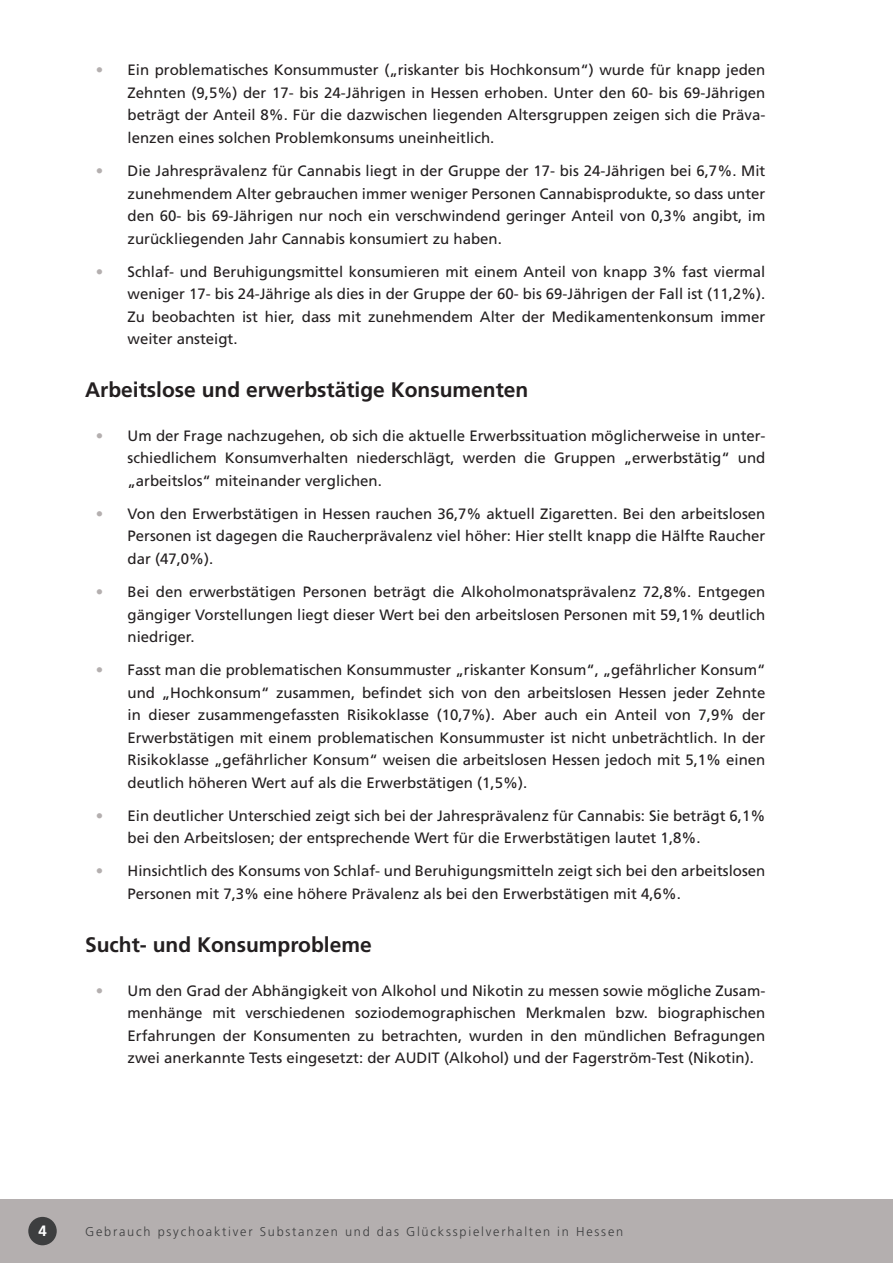
<style>
.page{position:relative;width:893px;height:1263px;background:#fff}
.page>*{position:absolute;margin:0;border:0;box-sizing:border-box;transform-origin:0 0}
.t1{font:700 21px "Frutiger";color:#231f20}
.t2{font:15px/22.5px "Frutiger";color:#231f20;text-align:justify}
.t3{font:15px "Frutiger";color:#b4afaf}
.t4{font:300 12.75px "Frutiger";letter-spacing:.14em;color:#3d3e3f}
</style>
<div class="page">
<div style="left:0;top:1199px;width:893px;height:64px;background:#b4afaf"></div>
<div style="left:28px;top:1217px;width:29px;height:28px;background:#3d3e3f;border-radius:50%"></div>
<p class="t2" style="left:128px;top:59px;width:639px">Ein problematisches Konsummuster („riskanter bis Hochkonsum“) wurde für knapp jeden Zehnten (9,5%) der 17- bis 24-Jährigen in Hessen erhoben. Unter den 60- bis 69-Jährigen beträgt der Anteil 8%. Für die dazwischen liegenden Altersgruppen zeigen sich die Präva&shy;lenzen eines solchen Problemkonsums uneinheitlich.</p>
<p class="t2" style="left:128px;top:159px;width:639px">Die Jahresprävalenz für Cannabis liegt in der Gruppe der 17- bis 24-Jährigen bei 6,7%. Mit zunehmendem Alter gebrauchen immer weniger Personen Cannabisprodukte, so dass unter den 60- bis 69-Jährigen nur noch ein verschwindend geringer Anteil von 0,3% angibt, im zurückliegenden Jahr Cannabis konsumiert zu haben.</p>
<p class="t2" style="left:128px;top:260px;width:639px">Schlaf- und Beruhigungsmittel konsumieren mit einem Anteil von knapp 3% fast viermal weniger 17- bis 24-Jährige als dies in der Gruppe der 60- bis 69-Jährigen der Fall ist (11,2%).<br>Zu beobachten ist hier, dass mit zunehmendem Alter der Medikamentenkonsum immer weiter ansteigt.</p>
<h1 class="t1" style="left:85px;top:377px;width:445px">Arbeitslose und erwerbstätige Konsumenten</h1>
<p class="t2" style="left:128px;top:424px;width:639px">Um der Frage nachzugehen, ob sich die aktuelle Erwerbssituation möglicherweise in unter&shy;schiedlichem Konsumverhalten niederschlägt, werden die Gruppen „erwerbstätig“ und „arbeitslos“ miteinander verglichen.</p>
<p class="t2" style="left:128px;top:502px;width:639px">Von den Erwerbstätigen in Hessen rauchen 36,7% aktuell Zigaretten. Bei den arbeitslosen Personen ist dagegen die Raucherprävalenz viel höher: Hier stellt knapp die Hälfte Raucher dar (47,0%).</p>
<p class="t2" style="left:128px;top:580px;width:639px">Bei den erwerbstätigen Personen beträgt die Alkoholmonatsprävalenz 72,8%. Entgegen gängiger Vorstellungen liegt dieser Wert bei den arbeitslosen Personen mit 59,1% deutlich niedriger.</p>
<p class="t2" style="left:128px;top:659px;width:639px">Fasst man die problematischen Konsummuster „riskanter Konsum“, „gefährlicher Konsum“ und „Hochkonsum“ zusammen, befindet sich von den arbeitslosen Hessen jeder Zehnte in dieser zusammengefassten Risikoklasse (10,7%). Aber auch ein Anteil von 7,9% der Erwerbstätigen mit einem problematischen Konsummuster ist nicht unbeträchtlich. In der Risikoklasse „gefährlicher Konsum“ weisen die arbeitslosen Hessen jedoch mit 5,1% einen deutlich höheren Wert auf als die Erwerbstätigen (1,5%).</p>
<p class="t2" style="left:128px;top:804px;width:639px">Ein deutlicher Unterschied zeigt sich bei der Jahresprävalenz für Cannabis: Sie beträgt 6,1% bei den Arbeitslosen; der entsprechende Wert für die Erwerbstätigen lautet 1,8%.</p>
<p class="t2" style="left:128px;top:860px;width:639px">Hinsichtlich des Konsums von Schlaf- und Beruhigungsmitteln zeigt sich bei den arbeitslosen<br>Personen mit 7,3% eine höhere Prävalenz als bei den Erwerbstätigen mit 4,6%.</p>
<h1 class="t1" style="left:85px;top:932px;width:288px">Sucht- und Konsumprobleme</h1>
<p class="t2" style="left:128px;top:979px;width:639px">Um den Grad der Abhängigkeit von Alkohol und Nikotin zu messen sowie mögliche Zusam&shy;menhänge mit verschiedenen soziodemographischen Merkmalen bzw. biographischen Erfahrungen der Konsumenten zu betrachten, wurden in den mündlichen Befragungen zwei anerkannte Tests eingesetzt: der AUDIT (Alkohol) und der Fagerström-Test (Nikotin).</p>
<p class="t3" style="left:96px;top:61px;width:9px">•</p>
<p class="t3" style="left:96px;top:162px;width:9px">•</p>
<p class="t3" style="left:96px;top:263px;width:9px">•</p>
<p class="t3" style="left:96px;top:427px;width:9px">•</p>
<p class="t3" style="left:96px;top:505px;width:9px">•</p>
<p class="t3" style="left:96px;top:583px;width:9px">•</p>
<p class="t3" style="left:96px;top:661px;width:9px">•</p>
<p class="t3" style="left:96px;top:807px;width:9px">•</p>
<p class="t3" style="left:96px;top:862px;width:9px">•</p>
<p class="t3" style="left:96px;top:981px;width:9px">•</p>
<p class="t4" style="left:85px;top:1224px;width:540px">Gebrauch psychoaktiver Substanzen und das Glücksspielverhalten in Hessen</p>
</div>
